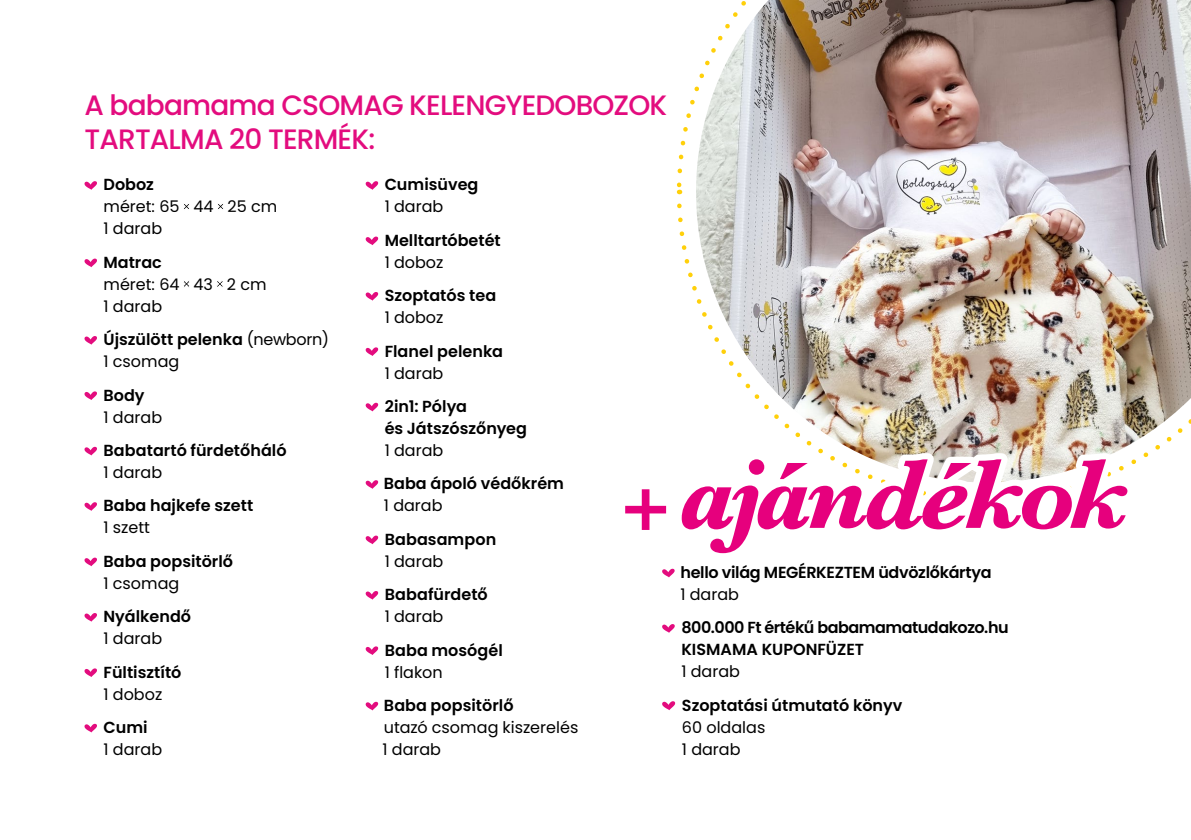
<style>
.page{position:relative;width:1191px;height:840px;background:#fff}
.page>*{position:absolute;margin:0;border:0;box-sizing:border-box;transform-origin:0 0}
.t1{font:500 28px/34px "Poppins";letter-spacing:-.03em;color:#e30c7e}
.t2{font:600 16px/22px "Poppins";color:#000}
.t3{font:16px/22px "Poppins";color:#000}
.t4{font:600 16px/22px "Poppins";letter-spacing:-.03em;color:#000}
.t5{font:600 16px "Poppins";letter-spacing:-.02em;color:#000}
.s1{font-weight:400}
</style>
<div class="page">
<svg style="left:84px;top:181px;width:13px;height:9px"></svg>
<svg style="left:184px;top:204px;width:5px;height:5px"></svg>
<svg style="left:218px;top:204px;width:5px;height:5px"></svg>
<svg style="left:84px;top:258px;width:13px;height:9px"></svg>
<svg style="left:183px;top:281px;width:7px;height:6px"></svg>
<svg style="left:217px;top:281px;width:6px;height:6px"></svg>
<svg style="left:84px;top:336px;width:13px;height:8px"></svg>
<svg style="left:84px;top:391px;width:13px;height:9px"></svg>
<svg style="left:84px;top:446px;width:13px;height:9px"></svg>
<svg style="left:84px;top:502px;width:13px;height:8px"></svg>
<svg style="left:84px;top:557px;width:13px;height:9px"></svg>
<svg style="left:84px;top:613px;width:13px;height:8px"></svg>
<svg style="left:84px;top:668px;width:13px;height:8px"></svg>
<svg style="left:84px;top:723px;width:13px;height:9px"></svg>
<svg style="left:365px;top:181px;width:13px;height:9px"></svg>
<svg style="left:365px;top:236px;width:13px;height:9px"></svg>
<svg style="left:365px;top:292px;width:13px;height:8px"></svg>
<svg style="left:365px;top:347px;width:13px;height:9px"></svg>
<svg style="left:365px;top:402px;width:13px;height:9px"></svg>
<svg style="left:365px;top:480px;width:13px;height:8px"></svg>
<svg style="left:365px;top:535px;width:13px;height:9px"></svg>
<svg style="left:365px;top:591px;width:13px;height:8px"></svg>
<svg style="left:365px;top:646px;width:13px;height:8px"></svg>
<svg style="left:365px;top:701px;width:13px;height:9px"></svg>
<svg style="left:662px;top:569px;width:5px;height:7px"></svg>
<svg style="left:662px;top:624px;width:13px;height:8px"></svg>
<svg style="left:662px;top:701px;width:13px;height:8px"></svg>
<img style="left:696px;top:0;width:495px;height:458px">
<svg style="left:667px;top:444px;width:477px;height:134px"></svg>
<svg style="left:681px;top:459px;width:446px;height:94px"></svg>
<svg style="left:625px;top:476px;width:53px;height:66px"></svg>
<h1 class="t1" style="left:84px;top:88px;width:584px">A babamama CSOMAG KELENGYEDOBOZOK<br>TARTALMA 20 TERMÉK:</h1>
<p class="t2" style="left:103px;top:174px;width:52px">Doboz</p>
<p class="t3" style="left:103px;top:196px;width:175px">méret: 65 44 25 cm<br>1 darab</p>
<p class="t2" style="left:103px;top:251px;width:60px">Matrac</p>
<p class="t3" style="left:103px;top:273px;width:164px">méret: 64 43 2 cm<br>1 darab</p>
<p class="t2" style="left:103px;top:328px;width:227px">Újszülött pelenka <span class="s1">(newborn)<br>1 csomag</span></p>
<p class="t2" style="left:103px;top:384px;width:43px">Body</p>
<p class="t3" style="left:103px;top:406px;width:60px">1 darab</p>
<p class="t2" style="left:103px;top:439px;width:185px">Babatartó fürdetőháló</p>
<p class="t3" style="left:103px;top:461px;width:60px">1 darab</p>
<p class="t2" style="left:103px;top:494px;width:151px">Baba hajkefe szett</p>
<p class="t3" style="left:103px;top:516px;width:48px">1 szett</p>
<p class="t2" style="left:103px;top:550px;width:131px">Baba popsitörlő</p>
<p class="t3" style="left:103px;top:572px;width:77px">1 csomag</p>
<p class="t2" style="left:103px;top:605px;width:89px">Nyálkendő</p>
<p class="t3" style="left:103px;top:627px;width:60px">1 darab</p>
<p class="t2" style="left:103px;top:660px;width:79px">Fültisztító</p>
<p class="t3" style="left:103px;top:682px;width:60px">1 doboz</p>
<p class="t2" style="left:103px;top:716px;width:46px">Cumi</p>
<p class="t3" style="left:103px;top:738px;width:60px">1 darab</p>
<p class="t2" style="left:385px;top:174px;width:95px">Cumisüveg</p>
<p class="t3" style="left:385px;top:196px;width:60px">1 darab</p>
<p class="t2" style="left:385px;top:229px;width:118px">Melltartóbetét</p>
<p class="t3" style="left:385px;top:251px;width:60px">1 doboz</p>
<p class="t2" style="left:385px;top:284px;width:113px">Szoptatós tea</p>
<p class="t3" style="left:385px;top:306px;width:60px">1 doboz</p>
<p class="t2" style="left:385px;top:340px;width:120px">Flanel pelenka</p>
<p class="t3" style="left:385px;top:362px;width:60px">1 darab</p>
<p class="t2" style="left:385px;top:395px;width:144px">2in1: Pólya<br>és Játszószőnyeg</p>
<p class="t3" style="left:385px;top:439px;width:60px">1 darab</p>
<p class="t2" style="left:384px;top:472px;width:181px">Baba ápoló védőkrém</p>
<p class="t3" style="left:384px;top:494px;width:60px">1 darab</p>
<p class="t2" style="left:385px;top:528px;width:113px">Babasampon</p>
<p class="t3" style="left:385px;top:550px;width:60px">1 darab</p>
<p class="t2" style="left:385px;top:583px;width:105px">Babafürdető</p>
<p class="t3" style="left:385px;top:605px;width:60px">1 darab</p>
<p class="t2" style="left:385px;top:638px;width:120px">Baba mosógél</p>
<p class="t3" style="left:385px;top:660px;width:60px">1 flakon</p>
<p class="t2" style="left:384px;top:694px;width:131px">Baba popsitörlő</p>
<p class="t3" style="left:382px;top:716px;width:197px">utazó csomag kiszerelés<br>1 darab</p>
<p class="t5" style="left:680px;top:562px;width:313px">hello világ MEGÉRKEZTEM üdvözlőkártya</p>
<p class="t3" style="left:680px;top:583px;width:60px">1 darab</p>
<p class="t4" style="left:681px;top:616px;width:329px">800.000 Ft értékű babamamatudakozo.hu<br>KISMAMA KUPONFÜZET</p>
<p class="t3" style="left:681px;top:660px;width:60px">1 darab</p>
<p class="t2" style="left:682px;top:693px;width:222px">Szoptatási útmutató könyv</p>
<p class="t3" style="left:682px;top:715px;width:85px">60 oldalas<br>1 darab</p>
</div>
